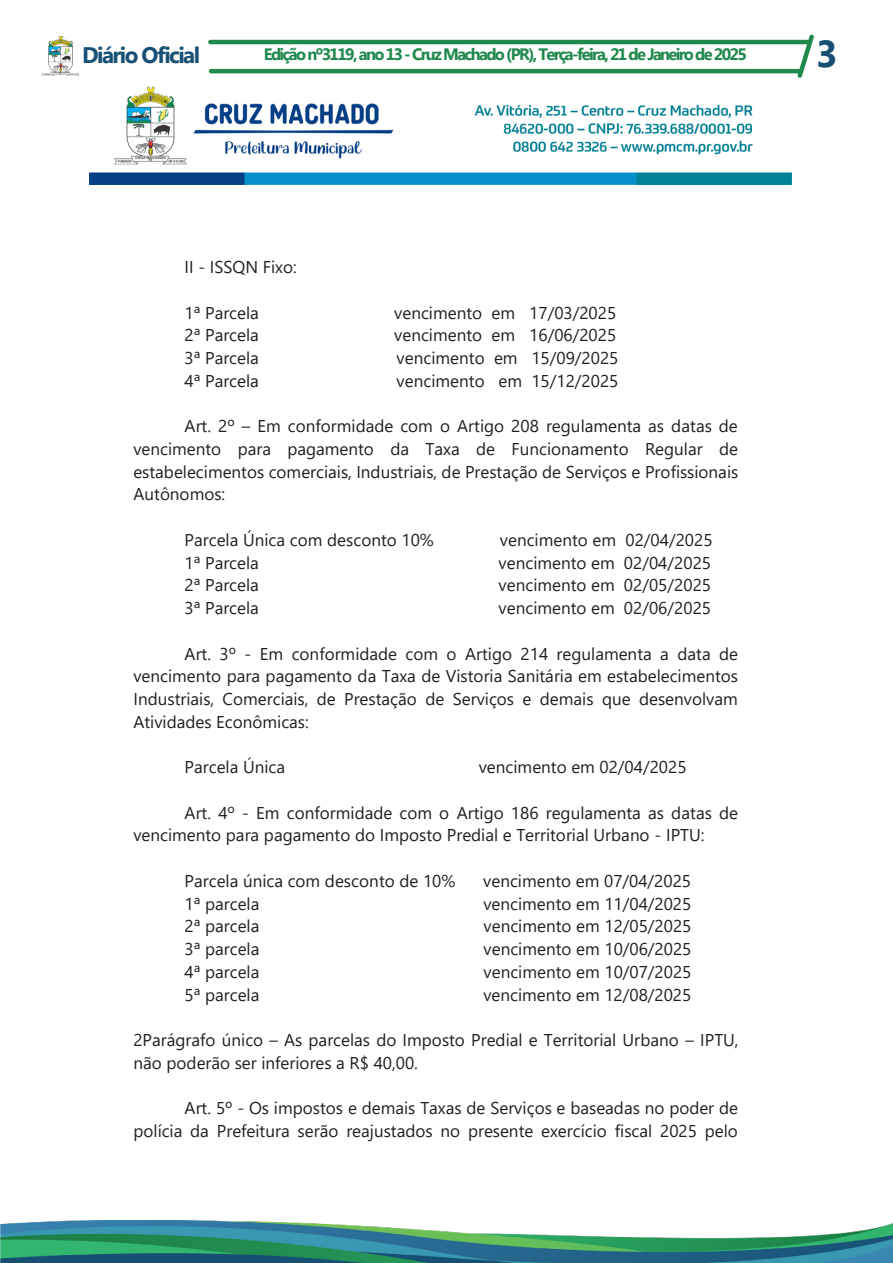
<style>
.page{position:relative;width:893px;height:1263px;background:#fff}
.page>*{position:absolute;margin:0;border:0;box-sizing:border-box;transform-origin:0 0}
.t1{font:700 37.5px "Myanmar Text";color:#175074}
.t2{font:700 22.5px "Myanmar Text";letter-spacing:-.07em;color:#175074}
.t3{font:17.1px/22.8px "Segoe UI";color:#231f20;text-align:justify}
.t4{font:700 16.5px "Myanmar Text";letter-spacing:-.1em;color:#20894d}
</style>
<div class="page">
<hr style="left:208px;top:40px;width:602px;height:4px;background:#20894d;border-radius:2px">
<hr style="left:209px;top:69px;width:593px;height:4px;background:#20894d;border-radius:2px">
<img style="left:43px;top:37px;width:36px;height:38px">
<svg style="left:797px;top:34px;width:17px;height:44px"></svg>
<img style="left:0;top:1220px;width:893px;height:43px">
<img style="left:89px;top:86px;width:702px;height:98px">
<p class="t2" style="left:82px;top:42px;width:119px">Diário Oficial</p>
<p class="t4" style="left:264px;top:45px;width:485px">Edição nº3119, ano 13 - Cruz Machado (PR), Terça-feira, 21 de Janeiro de 2025</p>
<p class="t1" style="left:816px;top:32px;width:23px">3</p>
<p class="t3" style="left:185px;top:254px;width:114px">II - ISSQN Fixo:</p>
<p class="t3" style="left:185px;top:300px;width:76px">1ª Parcela</p>
<p class="t3" style="left:394px;top:300px;width:223px">vencimento em 17/03/2025</p>
<p class="t3" style="left:185px;top:322px;width:76px">2ª Parcela</p>
<p class="t3" style="left:394px;top:322px;width:223px">vencimento em 16/06/2025</p>
<p class="t3" style="left:185px;top:345px;width:76px">3ª Parcela</p>
<p class="t3" style="left:397px;top:345px;width:223px">vencimento em 15/09/2025</p>
<p class="t3" style="left:185px;top:368px;width:76px">4ª Parcela</p>
<p class="t3" style="left:397px;top:368px;width:223px">vencimento em 15/12/2025</p>
<p class="t3" style="left:133px;top:413px;width:606px;text-indent:51px">Art. 2º – Em conformidade com o Artigo 208 regulamenta as datas de vencimento para pagamento da Taxa de Funcionamento Regular de estabelecimentos comerciais, Industriais, de Prestação de Serviços e Profissionais Autônomos:</p>
<p class="t3" style="left:185px;top:527px;width:251px">Parcela Única com desconto 10%</p>
<p class="t3" style="left:500px;top:527px;width:214px">vencimento em 02/04/2025</p>
<p class="t3" style="left:185px;top:550px;width:76px">1ª Parcela</p>
<p class="t3" style="left:499px;top:550px;width:214px">vencimento em 02/04/2025</p>
<p class="t3" style="left:185px;top:572px;width:76px">2ª Parcela</p>
<p class="t3" style="left:499px;top:572px;width:214px">vencimento em 02/05/2025</p>
<p class="t3" style="left:185px;top:595px;width:76px">3ª Parcela</p>
<p class="t3" style="left:499px;top:595px;width:214px">vencimento em 02/06/2025</p>
<p class="t3" style="left:133px;top:641px;width:606px;text-indent:51px">Art. 3º - Em conformidade com o Artigo 214 regulamenta a data de vencimento para pagamento da Taxa de Vistoria Sanitária em estabelecimentos Industriais, Comerciais, de Prestação de Serviços e demais que desenvolvam Atividades Econômicas:</p>
<p class="t3" style="left:185px;top:754px;width:102px">Parcela Única</p>
<p class="t3" style="left:479px;top:754px;width:209px">vencimento em 02/04/2025</p>
<p class="t3" style="left:133px;top:800px;width:606px;text-indent:51px">Art. 4º - Em conformidade com o Artigo 186 regulamenta as datas de vencimento para pagamento do Imposto Predial e Territorial Urbano - IPTU:</p>
<p class="t3" style="left:185px;top:868px;width:272px">Parcela única com desconto de 10%</p>
<p class="t3" style="left:483px;top:868px;width:209px">vencimento em 07/04/2025</p>
<p class="t3" style="left:185px;top:891px;width:76px">1ª parcela</p>
<p class="t3" style="left:483px;top:891px;width:210px">vencimento em 11/04/2025</p>
<p class="t3" style="left:185px;top:913px;width:76px">2ª parcela</p>
<p class="t3" style="left:484px;top:913px;width:209px">vencimento em 12/05/2025</p>
<p class="t3" style="left:185px;top:936px;width:76px">3ª parcela</p>
<p class="t3" style="left:484px;top:936px;width:209px">vencimento em 10/06/2025</p>
<p class="t3" style="left:185px;top:959px;width:76px">4ª parcela</p>
<p class="t3" style="left:484px;top:959px;width:209px">vencimento em 10/07/2025</p>
<p class="t3" style="left:185px;top:982px;width:76px">5ª parcela</p>
<p class="t3" style="left:483px;top:982px;width:210px">vencimento em 12/08/2025</p>
<p class="t3" style="left:133px;top:1027px;width:607px">2Parágrafo único – As parcelas do Imposto Predial e Territorial Urbano – IPTU, não poderão ser inferiores a R$ 40,00.</p>
<p class="t3" style="left:133px;top:1095px;width:606px;text-align:right">Art. 5º - Os impostos e demais Taxas de Serviços e baseadas no poder de polícia da Prefeitura serão reajustados no presente exercício fiscal 2025 pelo</p>
</div>
